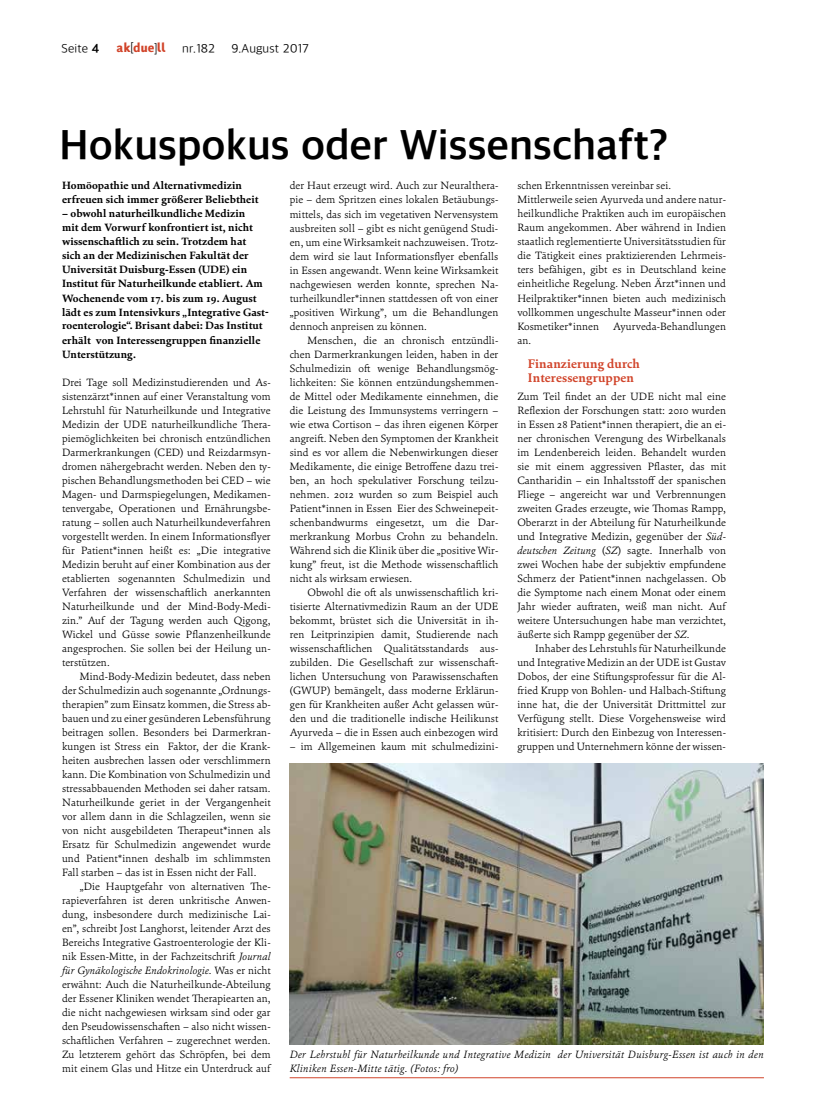
<style>
.page{position:relative;width:826px;height:1110px;background:#fff}
.page>*{position:absolute;margin:0;border:0;box-sizing:border-box;transform-origin:0 0}
.t1{font:700 42.5px "Akduell Apple SD Gothic Neo";color:#000}
.t2{font:700 12.5px/14px "Cala";letter-spacing:.01em;color:#d1442a}
.t3{font:300 12.5px "Akduell Apple SD Gothic Neo";letter-spacing:.01em;color:#000}
.t4{font:12.5px "Akduell 03";letter-spacing:.02em;color:#d1442a}
.t5{font:300 10.62px/14px "Cala";letter-spacing:.01em;color:#000;text-align:justify}
.t6{font:700 10.62px/14px "Cala";letter-spacing:.005em;color:#000}
.t7{font:italic 300 10.62px/14px "Cala";letter-spacing:.025em;color:#000}
.s1{font-weight:700}
.s2{color:#000}
.s3{font-style:italic}
</style>
<div class="page">
<img style="left:290px;top:763px;width:474px;height:280px">
<hr style="left:290px;top:1077px;width:474px;height:1px;background:#d1442a">
<p class="t3" style="left:62px;top:40px;width:39px">Seite <span class="s1">4</span></p>
<p class="t4" style="left:116px;top:42px;width:51px">ak<span class="s2">[</span>due<span class="s2">]</span>ll</p>
<p class="t3" style="left:182px;top:40px;width:34px">nr.182</p>
<p class="t3" style="left:231px;top:40px;width:79px">9.August 2017</p>
<h1 class="t1" style="left:59px;top:116px;width:610px">Hokuspokus oder Wissenschaft?</h1>
<p class="t6" style="left:62px;top:179px;width:198px">Homöopathie und Alternativmedizin erfreuen sich immer größerer Beliebtheit</p>
<p class="t6" style="left:62px;top:207px;width:208px">– obwohl naturheilkundliche Medizin<br>mit dem Vorwurf konfrontiert ist, nicht wissenschaftlich zu sein. Trotzdem hat<br>sich an der Medizinischen Fakultät der Universität Duisburg-Essen (UDE) ein Institut für Naturheilkunde etabliert. Am Wochenende vom 17. bis zum 19. August lädt es zum Intensivkurs „Integrative Gast&shy;roenterologie“. Brisant dabei: Das Institut erhält von Interessengruppen finanzielle Unterstützung.</p>
<p class="t5" style="left:62px;top:375px;width:210px">Drei Tage soll Medizinstudierenden und As&shy;sistenzärzt*innen auf einer Veranstaltung vom Lehrstuhl für Naturheilkunde und Integrative Medizin der UDE naturheilkundliche Thera&shy;piemöglichkeiten bei chronisch entzündlichen Darmerkrankungen (CED) und Reizdarmsyn&shy;dromen nähergebracht werden. Neben den ty&shy;pischen Behandlungsmethoden bei CED – wie Magen- und Darmspiegelungen, Medikamen&shy;tenvergabe, Operationen und Ernährungsbe&shy;ratung – sollen auch Naturheilkundeverfahren vorgestellt werden. In einem Informationsflyer für Patient*innen heißt es: „Die integrative Medizin beruht auf einer Kombination aus der etablierten sogenannten Schulmedizin und Verfahren der wissenschaftlich anerkannten Naturheilkunde und der Mind-Body-Medi&shy;zin.” Auf der Tagung werden auch Qigong, Wickel und Güsse sowie Pflanzenheilkunde angesprochen. Sie sollen bei der Heilung un&shy;terstützen.</p>
<p class="t5" style="left:62px;top:669px;width:210px;text-indent:18px">Mind-Body-Medizin bedeutet, dass neben der Schulmedizin auch sogenannte „Ordnungs&shy;therapien” zum Einsatz kommen, die Stress ab&shy;bauen und zu einer gesünderen Lebensführung beitragen sollen. Besonders bei Darmerkran&shy;kungen ist Stress ein Faktor, der die Krank&shy;heiten ausbrechen lassen oder verschlimmern kann. Die Kombination von Schulmedizin und stressabbauenden Methoden sei daher ratsam.<br>Naturheilkunde geriet in der Vergangenheit vor allem dann in die Schlagzeilen, wenn sie von nicht ausgebildeten Therapeut*innen als Ersatz für Schulmedizin angewendet wurde und Patient*innen deshalb im schlimmsten Fall starben – das ist in Essen nicht der Fall.</p>
<p class="t5" style="left:62px;top:879px;width:210px;text-indent:18px">„Die Hauptgefahr von alternativen The&shy;rapieverfahren ist deren unkritische Anwen&shy;dung, insbesondere durch medizinische Lai&shy;en”, schreibt Jost Langhorst, leitender Arzt des Bereichs Integrative Gastroenterologie der Kli&shy;nik Essen-Mitte, in der Fachzeitschrift <span class="s3">Journal für Gynäkologische Endokrinologie</span>. Was er nicht erwähnt: Auch die Naturheilkunde-Abteilung der Essener Kliniken wendet Therapiearten an, die nicht nachgewiesen wirksam sind oder gar den Pseudowissenschaften – also nicht wissen&shy;schaftlichen Verfahren – zugerechnet werden.<br>Zu letzterem gehört das Schröpfen, bei dem mit einem Glas und Hitze ein Unterdruck auf</p>
<p class="t5" style="left:290px;top:179px;width:210px">der Haut erzeugt wird. Auch zur Neuralthera&shy;pie – dem Spritzen eines lokalen Betäubungs&shy;mittels, das sich im vegetativen Nervensystem ausbreiten soll – gibt es nicht genügend Studi&shy;en, um eine Wirksamkeit nachzuweisen. Trotz&shy;dem wird sie laut Informationsflyer ebenfalls in Essen angewandt. Wenn keine Wirksamkeit nachgewiesen werden konnte, sprechen Na&shy;turheilkundler*innen stattdessen oft von einer „positiven Wirkung”, um die Behandlungen dennoch anpreisen zu können.</p>
<p class="t5" style="left:290px;top:333px;width:210px;text-indent:18px">Menschen, die an chronisch entzündli&shy;chen Darmerkrankungen leiden, haben in der Schulmedizin oft wenige Behandlungsmög&shy;lichkeiten: Sie können entzündungshemmen&shy;de Mittel oder Medikamente einnehmen, die die Leistung des Immunsystems verringern – wie etwa Cortison – das ihren eigenen Körper angreift. Neben den Symptomen der Krankheit sind es vor allem die Nebenwirkungen dieser Medikamente, die einige Betroffene dazu trei&shy;ben, an hoch spekulativer Forschung teilzu&shy;nehmen. 2012 wurden so zum Beispiel auch Patient*innen in Essen Eier des Schweinepeit&shy;schenbandwurms eingesetzt, um die Dar&shy;merkrankung Morbus Crohn zu behandeln.<br>Während sich die Klinik über die „positive Wir&shy;kung” freut, ist die Methode wissenschaftlich nicht als wirksam erwiesen.</p>
<p class="t5" style="left:290px;top:585px;width:210px;text-indent:18px">Obwohl die oft als unwissenschaftlich kri&shy;tisierte Alternativmedizin Raum an der UDE bekommt, brüstet sich die Universität in ih&shy;ren Leitprinzipien damit, Studierende nach wissenschaftlichen Qualitätsstandards aus&shy;zubilden. Die Gesellschaft zur wissenschaft&shy;lichen Untersuchung von Parawissenschaften (GWUP) bemängelt, dass moderne Erklärun&shy;gen für Krankheiten außer Acht gelassen wür&shy;den und die traditionelle indische Heilikunst Ayurveda – die in Essen auch einbezogen wird</p>
<p class="t5" style="left:290px;top:739px;width:210px">– im Allgemeinen kaum mit schulmedizini-</p>
<p class="t5" style="left:517px;top:179px;width:210px;text-align:left">schen Erkenntnissen vereinbar sei.<br>Mittlerweile seien Ayurveda und andere natur&shy;heilkundliche Praktiken auch im europäischen Raum angekommen. Aber während in Indien staatlich reglementierte Universitätsstudien für die Tätigkeit eines praktizierenden Lehrmeis&shy;ters befähigen, gibt es in Deutschland keine einheitliche Regelung. Neben Ärzt*innen und Heilpraktiker*innen bieten auch medizinisch vollkommen ungeschulte Masseur*innen oder Kosmetiker*innen</p>
<p class="t5" style="left:613px;top:319px;width:114px">Ayurveda-Behandlungen</p>
<p class="t5" style="left:517px;top:333px;width:15px">an.</p>
<p class="t2" style="left:528px;top:356px;width:113px">Finanzierung durch<br>Interessengruppen</p>
<p class="t5" style="left:517px;top:389px;width:210px">Zum Teil findet an der UDE nicht mal eine Reflexion der Forschungen statt: 2010 wurden in Essen 28 Patient*innen therapiert, die an ei&shy;ner chronischen Verengung des Wirbelkanals im Lendenbereich leiden. Behandelt wurden sie mit einem aggressiven Pflaster, das mit Cantharidin – ein Inhaltsstoff der spanischen Fliege – angereicht war und Verbrennungen zweiten Grades erzeugte, wie Thomas Rampp, Oberarzt in der Abteilung für Naturheilkunde und Integrative Medizin, gegenüber der <span class="s3">Süd&shy;deutschen Zeitung</span> (<span class="s3">SZ</span>) sagte. Innerhalb von zwei Wochen habe der subjektiv empfundene Schmerz der Patient*innen nachgelassen. Ob die Symptome nach einem Monat oder einem Jahr wieder auftraten, weiß man nicht. Auf weitere Untersuchungen habe man verzichtet, äußerte sich Rampp gegenüber der <span class="s3">SZ</span>.</p>
<p class="t5" style="left:517px;top:641px;width:210px;text-indent:18px">Inhaber des Lehrstuhls für Naturheilkunde und Integrative Medizin an der UDE ist Gustav Dobos, der eine Stiftungsprofessur für die Al&shy;fried Krupp von Bohlen- und Halbach-Stiftung inne hat, die der Universität Drittmittel zur Verfügung stellt. Diese Vorgehensweise wird kritisiert: Durch den Einbezug von Interessen&shy;gruppen und Unternehmern könne der wissen-</p>
<p class="t7" style="left:290px;top:1047px;width:476px">Der Lehrstuhl für Naturheilkunde und Integrative Medizin der Universität Duisburg-Essen ist auch in den<br>Kliniken Essen-Mitte tätig. (Fotos: fro)</p>
</div>
